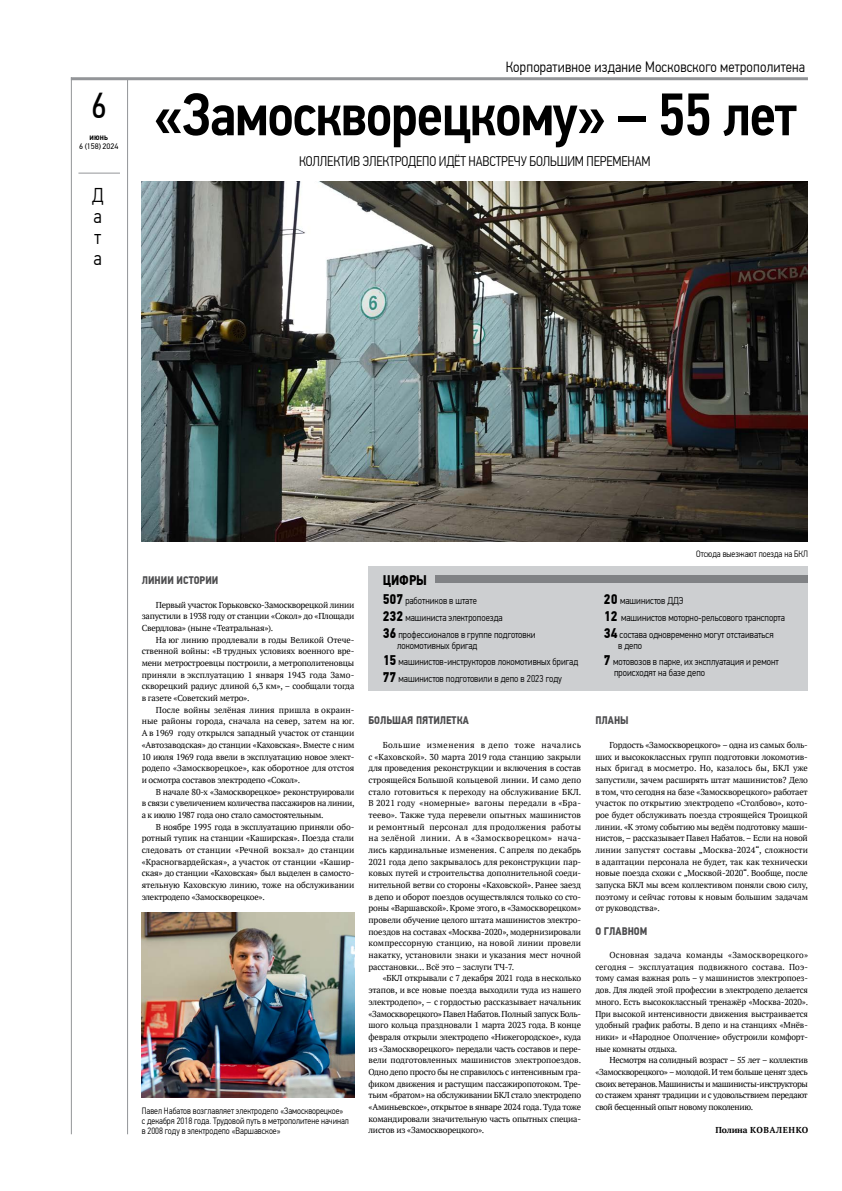
<style>
.page{position:relative;width:842px;height:1191px;background:#fff}
.page>*{position:absolute;margin:0;border:0;box-sizing:border-box;transform-origin:0 0}
.t1{font:500 60px "PF Din Text Cond Pro";letter-spacing:-.025em;color:#000}
.t2{font:36px "PF Din Text Cond Pro";color:#000}
.t3{font:300 20px/21px "PF Din Text Cond Pro";color:#000}
.t4{font:300 15px "PF Din Text Cond Pro";letter-spacing:.01em;color:#000}
.t5{font:300 14px "PF Din Text Cond Pro";letter-spacing:-.01em;color:#000}
.t6{font:700 14px "PF Din Text Cond Pro";color:#000}
.t7{font:700 11px "PF Din Text Cond Pro";color:#4d4d4f}
.t8{font:300 10px/16.7px "PF Din Text Cond Pro";color:#000}
.t9{font:300 9.2px/10px "PF Din Text Cond Pro";color:#000}
.t10{font:500 9px "PF Din Text Cond Pro";color:#000}
.t11{font:8.6px/11.7px "PT Serif";letter-spacing:-.025em;color:#000;text-align:justify}
.t12{font:700 8.6px "PT Serif";letter-spacing:.02em;color:#000}
.t13{font:8px "PF Din Text Pro";letter-spacing:-.01em;color:#000}
.s1{font-weight:700;font-size:14px}
</style>
<div class="page">
<img style="left:142px;top:182px;width:666px;height:359px">
<div style="left:369px;top:566px;width:439px;height:124px;background:#cdcfd1"></div>
<img style="left:142px;top:912px;width:212px;height:185px">
<div style="left:436px;top:575px;width:372px;height:8px;background:#808285"></div>
<hr style="left:71px;top:77px;width:737px;height:3px;background:#939598">
<hr style="left:127px;top:79px;width:1px;height:1055px;background:#939598">
<hr style="left:71px;top:77px;width:1px;height:1057px;background:#939598">
<hr style="left:78px;top:173px;width:42px;height:1px;background:#939598">
<h2 class="t2" style="left:91px;top:85px;width:17px">6</h2>
<p class="t10" style="left:89px;top:131px;width:20px">июнь</p>
<p class="t13" style="left:79px;top:142px;width:41px">6 (158) 2024</p>
<h3 class="t3" style="left:92px;top:185px;width:13px">Д а т а</h3>
<h3 class="t4" style="left:506px;top:58px;width:301px">Корпоративное издание Московского метрополитена</h3>
<h1 class="t1" style="left:153px;top:79px;width:645px">«Замоскворецкому» – 55 лет</h1>
<h3 class="t5" style="left:299px;top:154px;width:353px">КОЛЛЕКТИВ ЭЛЕКТРОДЕПО ИДЁТ НАВСТРЕЧУ БОЛЬШИМ ПЕРЕМЕНАМ</h3>
<p class="t7" style="left:142px;top:574px;width:78px">ЛИНИИ ИСТОРИИ</p>
<p class="t11" style="left:142px;top:598px;width:214px;text-indent:14px">Первый участок Горьковско-Замоскворецкой линии запустили в 1938 году от станции «Сокол» до «Площади Свердлова» (ныне «Театральная»).</p>
<p class="t11" style="left:142px;top:633px;width:214px;text-indent:14px">На юг линию продлевали в годы Великой Отече&shy;ственной войны: «В трудных условиях военного вре&shy;мени метростроевцы построили, а метрополитеновцы приняли в эксплуатацию 1 января 1943 года Замо&shy;скворецкий радиус длиной 6,3 км», – сообщали тогда в газете «Советский метро».</p>
<p class="t11" style="left:142px;top:704px;width:214px;text-indent:14px">После войны зелёная линия пришла в окраин&shy;ные районы города, сначала на север, затем на юг.<br>А в 1969 году открылся западный участок от станции «Автозаводская» до станции «Каховская». Вместе с ним 10 июля 1969 года ввели в эксплуатацию новое элект&shy;родепо «Замоскворецкое», как оборотное для отстоя и осмотра составов электродепо «Сокол».</p>
<p class="t11" style="left:142px;top:785px;width:214px;text-indent:14px">В начале 80-х «Замоскворецкое» реконструировали в связи с увеличением количества пассажиров на линии, а к июлю 1987 года оно стало самостоятельным.</p>
<p class="t11" style="left:142px;top:820px;width:214px;text-indent:14px">В ноябре 1995 года в эксплуатацию приняли обо&shy;ротный тупик на станции «Каширская». Поезда стали следовать от станции «Речной вокзал» до станции «Красногвардейская», а участок от станции «Кашир&shy;ская» до станции «Каховская» был выделен в самосто&shy;ятельную Каховскую линию, тоже на обслуживании электродепо «Замоскворецкое».</p>
<p class="t9" style="left:142px;top:1106px;width:209px">Павел Набатов возглавляет электродепо «Замоскворецкое» с декабря 2018 года. Трудовой путь в метрополитене начинал в 2008 году в электродепо «Варшавское»</p>
<h3 class="t6" style="left:383px;top:571px;width:46px">ЦИФРЫ</h3>
<p class="t8" style="left:383px;top:592px;width:154px"><span class="s1">507</span> работников в штате<br><span class="s1">232</span> машиниста электропоезда<br><span class="s1">36</span> профессионалов в группе подготовки</p>
<p class="t8" style="left:383px;top:637px;width:197px;text-indent:14px">локомотивных бригад<br><span class="s1">15</span> машинистов-инструкторов локомотивных бригад<br><span class="s1">77</span> машинистов подготовили в депо в 2023 году</p>
<p class="t7" style="left:369px;top:714px;width:102px">БОЛЬШАЯ ПЯТИЛЕТКА</p>
<p class="t11" style="left:369px;top:739px;width:214px;text-indent:14px">Большие изменения в депо тоже начались с «Каховской». 30 марта 2019 года станцию закрыли для проведения реконструкции и включения в состав строящейся Большой кольцевой линии. И само депо стало готовиться к переходу на обслуживание БКЛ.<br>В 2021 году «номерные» вагоны передали в «Бра&shy;теево». Также туда перевели опытных машинистов и ремонтный персонал для продолжения работы на зелёной линии. А в «Замоскворецком» нача&shy;лись кардинальные изменения. С апреля по декабрь 2021 года депо закрывалось для реконструкции пар&shy;ковых путей и строительства дополнительной соеди&shy;нительной ветви со стороны «Каховской». Ранее заезд в депо и оборот поездов осуществлялся только со сто&shy;роны «Варшавской». Кроме этого, в «Замоскворецком» провели обучение целого штата машинистов электро&shy;поездов на составах «Москва-2020», модернизировали компрессорную станцию, на новой линии провели накатку, установили знаки и указания мест ночной расстановки… Всё это – заслуги ТЧ-7.</p>
<p class="t11" style="left:369px;top:972px;width:214px;text-indent:14px">«БКЛ открывали с 7 декабря 2021 года в несколько этапов, и все новые поезда выходили туда из нашего электродепо», – с гордостью рассказывает начальник «Замоскворецкого» Павел Набатов. Полный запуск Боль&shy;шого кольца праздновали 1 марта 2023 года. В конце февраля открыли электродепо «Нижегородское», куда из «Замоскворецкого» передали часть составов и пере&shy;вели подготовленных машинистов электропоездов.<br>Одно депо просто бы не справилось с интенсивным гра&shy;фиком движения и растущим пассажиропотоком. Тре&shy;тьим «братом» на обслуживании БКЛ стало электродепо «Аминьевское», открытое в январе 2024 года. Туда тоже командировали значительную часть опытных специа&shy;листов из «Замоскворецкого».</p>
<p class="t9" style="left:696px;top:548px;width:113px">Отсюда выезжают поезда на БКЛ</p>
<p class="t8" style="left:604px;top:592px;width:182px"><span class="s1">20</span> машинистов ДДЭ<br><span class="s1">12</span> машинистов моторно-рельсового транспорта<br><span class="s1">34</span> состава одновременно могут отстаиваться</p>
<p class="t8" style="left:604px;top:637px;width:176px;text-indent:14px">в депо<br><span class="s1">7</span> мотовозов в парке, их эксплуатация и ремонт</p>
<p class="t8" style="left:614px;top:664px;width:93px">происходят на базе депо</p>
<p class="t7" style="left:595px;top:714px;width:35px">ПЛАНЫ</p>
<p class="t11" style="left:595px;top:739px;width:214px;text-indent:14px">Гордость «Замоскворецкого» – одна из самых боль&shy;ших и высококлассных групп подготовки локомотив&shy;ных бригад в мосметро. Но, казалось бы, БКЛ уже запустили, зачем расширять штат машинистов? Дело в том, что сегодня на базе «Замоскворецкого» работает участок по открытию электродепо «Столбово», кото&shy;рое будет обслуживать поезда строящейся Троицкой линии. «К этому событию мы ведём подготовку маши&shy;нистов, – рассказывает Павел Набатов. – Если на новой линии запустят составы „Москва-2024“, сложности в адаптации персонала не будет, так как технически новые поезда схожи с „Москвой-2020“. Вообще, после запуска БКЛ мы всем коллективом поняли свою силу, поэтому и сейчас готовы к новым большим задачам от руководства».</p>
<p class="t7" style="left:595px;top:924px;width:53px">О ГЛАВНОМ</p>
<p class="t11" style="left:595px;top:949px;width:214px;text-indent:14px">Основная задача команды «Замоскворецкого» сегодня – эксплуатация подвижного состава. Поэ&shy;тому самая важная роль – у машинистов электропоез&shy;дов. Для людей этой профессии в электродепо делается много. Есть высококлассный тренажёр «Москва-2020».<br>При высокой интенсивности движения выстраивается удобный график работы. В депо и на станциях «Мнёв&shy;ники» и «Народное Ополчение» обустроили комфорт&shy;ные комнаты отдыха.</p>
<p class="t11" style="left:595px;top:1054px;width:214px;text-indent:14px">Несмотря на солидный возраст – 55 лет – коллектив «Замоскворецкого» – молодой. И тем больше ценят здесь своих ветеранов. Машинисты и машинисты-инструкторы со стажем хранят традиции и с удовольствием передают свой бесценный опыт новому поколению.</p>
<p class="t12" style="left:716px;top:1124px;width:94px">Полина КОВАЛЕНКО</p>
</div>
